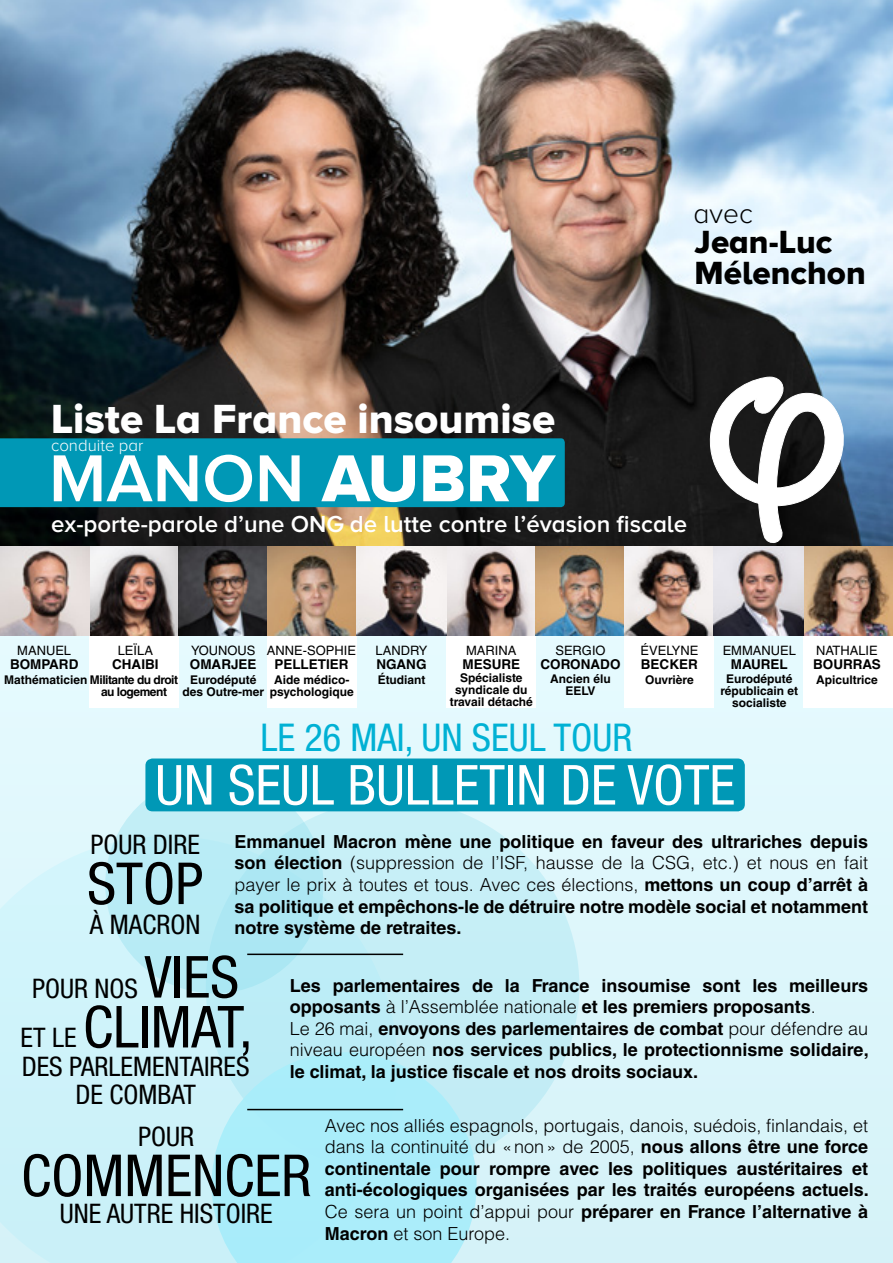
<style>
.page{position:relative;width:893px;height:1263px;background:#fff}
.page>*{position:absolute;margin:0;border:0;box-sizing:border-box;transform-origin:0 0}
.t1{font:600 68.85px "Proxima Nova A";color:#fff}
.t2{font:condensed 58.05px "Helvetica Neue LT Std";color:#000}
.t3{font:condensed 55.2px "Helvetica Neue LT Std";color:#fff}
.t4{font:42.15px "Proxima Nova A Extrabld";color:#fff}
.t5{font:condensed 38.4px "Helvetica Neue LT Std";color:#01b1d4}
.t6{font:33.3px "Proxima Nova A Extrabld";color:#000}
.t7{font:300 28.05px "Proxima Nova A";color:#000}
.t8{font:condensed 27px/28.3px "Helvetica Neue LT Std";color:#000;text-align:center}
.t9{font:600 24px "Proxima Nova A";color:#fff}
.t10{font:700 18px/21.6px "Helvetica LT Std";color:#000;text-align:justify}
.t11{font:300 16.8px "Proxima Nova A";color:#fff}
.t12{font:700 13.5px "Helvetica LT Std";color:#000}
.t13{font:12.9px "Helvetica LT Std";color:#000}
.t14{font:700 12px/12px "Helvetica LT Std";color:#000;text-align:center}
.t15{font:700 12px "Helvetica LT Std";letter-spacing:-.04em;color:#000}
.s1{font-family:"Proxima Nova A Extrabld";font-weight:400}
.s2{font-weight:300}
.s3{font-size:58.05px}
.s4{font-size:27px}
</style>
<div class="page">
<img style="left:0;top:0;width:893px;height:546px">
<div style="left:0;top:636px;width:893px;height:627px;background:#dff7fc"></div>
<div style="left:0;top:847px;width:205px;height:416px;background:#cdf2f9"></div>
<svg style="left:197px;top:811px;width:391px;height:371px;fill:#c6eff6"></svg>
<svg style="left:205px;top:1046px;width:278px;height:217px;fill:#aaedfa"></svg>
<svg style="left:100px;top:800px;width:229px;height:198px;fill:#b8ecf6"></svg>
<div style="left:0;top:438px;width:565px;height:69px;background:#0098b6"></div>
<svg style="left:709px;top:377px;width:135px;height:167px"></svg>
<div style="left:89px;top:636px;width:90px;height:72px;background:#fff"></div>
<div style="left:267px;top:636px;width:89px;height:72px;background:#fff"></div>
<div style="left:447px;top:636px;width:89px;height:72px;background:#fff"></div>
<div style="left:625px;top:636px;width:89px;height:72px;background:#fff"></div>
<div style="left:804px;top:636px;width:89px;height:72px;background:#fff"></div>
<div style="left:145px;top:758px;width:600px;height:53px;background:#0098b6;border-radius:7px"></div>
<hr style="left:247px;top:953px;width:156px;height:2px;background:#000">
<hr style="left:247px;top:1109px;width:156px;height:1px;background:#000">
<img style="left:0;top:546px;width:893px;height:90px">
<p class="t7" style="left:694px;top:198px;width:61px">avec</p>
<p class="t6" style="left:695px;top:222px;width:139px">Jean-Luc</p>
<p class="t6" style="left:695px;top:253px;width:173px">Mélenchon</p>
<p class="t4" style="left:51px;top:394px;width:506px">Liste La France insoumise</p>
<p class="t11" style="left:51px;top:436px;width:94px">conduite par</p>
<p class="t1" style="left:49px;top:439px;width:508px">MANON <span class="s1">AUBRY</span></p>
<p class="t9" style="left:51px;top:510px;width:637px">ex-porte-parole d’une ONG de lutte contre l’évasion fiscale</p>
<p class="t13" style="left:17px;top:643px;width:55px">MANUEL</p>
<p class="t12" style="left:10px;top:656px;width:70px">BOMPARD</p>
<p class="t13" style="left:118px;top:643px;width:37px">LEÏLA</p>
<p class="t12" style="left:112px;top:656px;width:48px">CHAIBI</p>
<p class="t13" style="left:191px;top:643px;width:66px">YOUNOUS</p>
<p class="t12" style="left:190px;top:656px;width:68px">OMARJEE</p>
<p class="t13" style="left:267px;top:643px;width:91px">ANNE-SOPHIE</p>
<p class="t12" style="left:274px;top:656px;width:76px">PELLETIER</p>
<p class="t13" style="left:376px;top:643px;width:53px">LANDRY</p>
<p class="t12" style="left:377px;top:656px;width:51px">NGANG</p>
<p class="t13" style="left:466px;top:643px;width:52px">MARINA</p>
<p class="t12" style="left:462px;top:656px;width:59px">MESURE</p>
<p class="t13" style="left:555px;top:643px;width:52px">SERGIO</p>
<p class="t12" style="left:541px;top:656px;width:81px">CORONADO</p>
<p class="t13" style="left:640px;top:643px;width:59px">ÉVELYNE</p>
<p class="t12" style="left:641px;top:656px;width:58px">BECKER</p>
<p class="t13" style="left:723px;top:643px;width:75px">EMMANUEL</p>
<p class="t12" style="left:731px;top:656px;width:59px">MAUREL</p>
<p class="t13" style="left:816px;top:643px;width:63px">NATHALIE</p>
<p class="t12" style="left:813px;top:656px;width:69px">BOURRAS</p>
<p class="t14" style="left:274px;top:673px;width:77px">Aide médico-</p>
<p class="t14" style="left:378px;top:673px;width:49px">Étudiant</p>
<p class="t14" style="left:645px;top:673px;width:50px">Ouvrière</p>
<p class="t14" style="left:816px;top:673px;width:63px">Apicultrice</p>
<p class="t14" style="left:270px;top:685px;width:86px">psychologique</p>
<p class="t14" style="left:450px;top:672px;width:85px">Spécialiste syndicale du travail détaché</p>
<p class="t14" style="left:550px;top:673px;width:62px">Ancien élu</p>
<p class="t15" style="left:4px;top:672px;width:175px">Mathématicien Militante du droit</p>
<p class="t14" style="left:726px;top:673px;width:68px">Eurodéputé</p>
<p class="t14" style="left:720px;top:685px;width:79px">républicain et socialiste</p>
<p class="t14" style="left:190px;top:673px;width:68px">Eurodéputé</p>
<p class="t14" style="left:182px;top:685px;width:83px">des Outre-mer</p>
<p class="t14" style="left:565px;top:685px;width:32px">EELV</p>
<p class="t15" style="left:101px;top:684px;width:67px">au logement</p>
<p class="t5" style="left:261px;top:715px;width:373px">LE 26 MAI, UN SEUL TOUR</p>
<p class="t3" style="left:155px;top:753px;width:581px">UN SEUL BULLETIN DE VOTE</p>
<p class="t10" style="left:235px;top:830px;width:635px">Emmanuel Macron mène une politique en faveur des ultrariches depuis son élection <span class="s2">(suppression de l’ISF, hausse de la CSG, etc.) et nous en fait payer le prix à toutes et tous. Avec ces élections,</span> mettons un coup d’arrêt à sa politique et empêchons-le de détruire notre modèle social et notamment notre système de retraites.</p>
<p class="t8" style="left:90px;top:830px;width:111px">POUR DIRE</p>
<p class="t2" style="left:87px;top:850px;width:118px">STOP</p>
<p class="t8" style="left:90px;top:910px;width:112px">À MACRON</p>
<p class="t8" style="left:32px;top:974px;width:208px">POUR NOS <span class="s3">VIES</span></p>
<p class="t2" style="left:21px;top:993px;width:234px"><span class="s4">ET LE</span> CLIMAT,</p>
<p class="t8" style="left:22px;top:1052px;width:229px">DES PARLEMENTAIRES<br>DE COMBAT</p>
<p class="t8" style="left:138px;top:1122px;width:57px">POUR</p>
<p class="t2" style="left:21px;top:1142px;width:292px">COMMENCER</p>
<p class="t8" style="left:60px;top:1199px;width:214px">UNE AUTRE HISTOIRE</p>
<p class="t10" style="left:290px;top:974px;width:580px">Les parlementaires de la France insoumise sont les meilleurs opposants <span class="s2">à l’Assemblée nationale</span> et les premiers proposants<span class="s2">.</span></p>
<p class="t10" style="left:290px;top:1017px;width:580px"><span class="s2">Le 26 mai,</span> envoyons des parlementaires de combat <span class="s2">pour défendre au niveau européen</span> nos services publics, le protectionnisme solidaire, le climat, la justice fiscale et nos droits sociaux.</p>
<p class="t10" style="left:325px;top:1114px;width:546px"><span class="s2">Avec nos alliés espagnols, portugais, danois, suédois, finlandais, et dans la continuité du «non» de 2005,</span> nous allons être une force continentale pour rompre avec les politiques austéritaires et anti-écologiques organisées par les traités européens actuels.<br><span class="s2">Ce sera un point d’appui pour</span> préparer en France l’alternative à Macron <span class="s2">et son Europe.</span></p>
</div>
